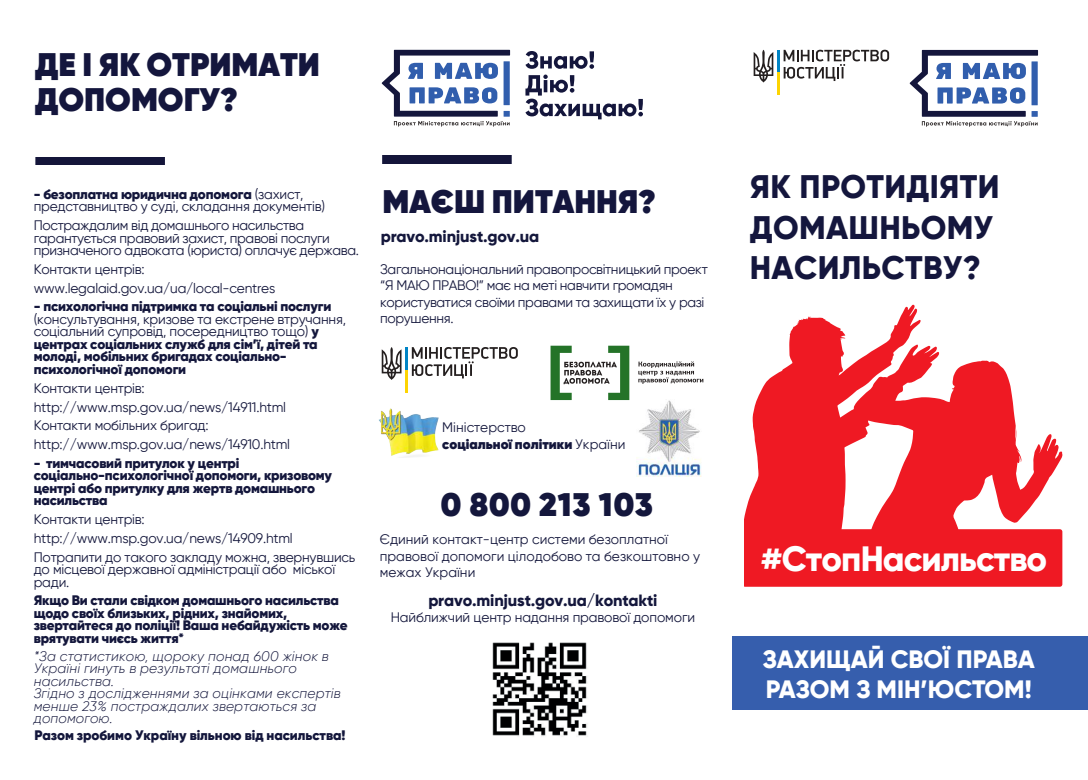
<style>
.page{position:relative;width:1088px;height:780px;background:#fff}
.page>*{position:absolute;margin:0;border:0;box-sizing:border-box;transform-origin:0 0}
.t1{font:800 35px "Gilroy";letter-spacing:-.025em;color:#fff}
.t2{font:800 32.5px/35px "Gilroy";color:#14163d}
.t3{font:800 32.5px/40px "Gilroy";letter-spacing:.01em;color:#14163d}
.t4{font:800 32.5px "Gilroy";letter-spacing:.03em;color:#14173c}
.t5{font:800 25px/30px "Gilroy";color:#fff}
.t6{font:800 16.25px "Gilroy";letter-spacing:-.01em;color:#14173c}
.t7{font:13.75px/18.8px "Gilroy";letter-spacing:-.015em;color:#14173c}
.t8{font:900 13.75px/12.5px "Gilroy";letter-spacing:-.015em;color:#14173c}
.t9{font:italic 300 13.75px/12.5px "Gilroy";letter-spacing:.01em;color:#14173c}
.s1{font-weight:900}
.s2{font-weight:400}
.s3{font-weight:800}
</style>
<div class="page">
<svg style="left:525px;top:75px;width:118px;height:44px"></svg>
<svg style="left:525px;top:51px;width:69px;height:18px"></svg>
<svg style="left:382px;top:50px;width:128px;height:76px"></svg>
<div style="left:382px;top:156px;width:130px;height:7px;background:#14153a"></div>
<div style="left:35px;top:157px;width:130px;height:8px;background:#14153a"></div>
<svg style="left:783px;top:50px;width:106px;height:31px"></svg>
<svg style="left:753px;top:50px;width:20px;height:33px"></svg>
<hr style="left:777px;top:50px;width:3px;height:22px;background:#0084c5">
<hr style="left:777px;top:72px;width:3px;height:23px;background:#fdd402">
<svg style="left:909px;top:50px;width:129px;height:77px"></svg>
<div style="left:732px;top:636px;width:356px;height:74px;background:#365ead"></div>
<svg style="left:412px;top:347px;width:106px;height:31px"></svg>
<svg style="left:382px;top:347px;width:19px;height:33px"></svg>
<hr style="left:405px;top:347px;width:3px;height:23px;background:#0084c5">
<hr style="left:405px;top:370px;width:3px;height:22px;background:#fdd402">
<svg style="left:550px;top:345px;width:79px;height:55px"></svg>
<svg style="left:638px;top:361px;width:65px;height:23px"></svg>
<img style="left:379px;top:408px;width:60px;height:49px">
<img style="left:492px;top:642px;width:96px;height:95px">
<svg style="left:744px;top:304px;width:319px;height:225px;fill:#ef1923"></svg>
<div style="left:744px;top:529px;width:318px;height:57px;background:#ef1923"></div>
<img style="left:636px;top:400px;width:65px;height:77px">
<h2 class="t2" style="left:35px;top:47px;width:286px">ДЕ І ЯК ОТРИМАТИ<br>ДОПОМОГУ?</h2>
<p class="t7" style="left:34px;top:188px;width:293px;line-height:12.5px"><span class="s1">- безоплатна юридична допомога</span> (захист, представництво у суді, складання документів)</p>
<p class="t7" style="left:34px;top:219px;width:327px;line-height:12.5px">Постраждалим від домашнього насильства гарантується правовий захист, правові послуги призначеного адвоката (юриста) оплачує держава.</p>
<p class="t7" style="left:34px;top:259px;width:243px">Контакти центрів: www.legalaid.gov.ua/ua/local-centres</p>
<p class="t8" style="left:34px;top:300px;width:299px">- психологічна підтримка та соціальні послуги</p>
<p class="t8" style="left:34px;top:313px;width:314px"><span class="s2">(консультування, кризове та екстрене втручання, соціальний супровід, посередництво тощо)</span> у центрах соціальних служб для сім’ї, дітей та молоді, мобільних бригадах соціально&shy;психологічної допомоги</p>
<p class="t7" style="left:34px;top:378px;width:258px">Контакти центрів: http://www.msp.gov.ua/news/14911.html Контакти мобільних бригад: http://www.msp.gov.ua/news/14910.html</p>
<p class="t8" style="left:34px;top:456px;width:300px">- тимчасовий притулок у центрі соціально-психологічної допомоги, кризовому центрі або притулку для жертв домашнього насильства</p>
<p class="t7" style="left:34px;top:509px;width:323px">Контакти центрів: http://www.msp.gov.ua/news/14909.html<br>Потрапити до такого закладу можна, звернувшись</p>
<p class="t7" style="left:34px;top:563px;width:303px;line-height:12.5px">до місцевої державної адміністрації або міської ради.</p>
<p class="t8" style="left:34px;top:594px;width:315px">Якщо Ви стали свідком домашнього насильства щодо своїх близьких, рідних, знайомих, звертайтеся до поліції! Ваша небайдужість може врятувати чиєсь життя*</p>
<p class="t9" style="left:34px;top:649px;width:309px">*За статистикою, щороку понад 600 жінок в<br>Україні гинуть в результаті домашнього насильства.<br>Згідно з дослідженнями за оцінками експертів менше 23% постраждалих звертаються за допомогою.</p>
<p class="t8" style="left:34px;top:729px;width:313px">Разом зробимо Україну вільною від насильства!</p>
<h2 class="t2" style="left:382px;top:184px;width:275px">МАЄШ ПИТАННЯ?</h2>
<p class="t6" style="left:381px;top:226px;width:160px">pravo.minjust.gov.ua</p>
<p class="t7" style="left:380px;top:260px;width:329px;line-height:16.5px">Загальнонаціональний правопросвітницький проект “Я МАЮ ПРАВО!” має на меті навчити громадян користуватися своїми правами та захищати їх у разі порушення.</p>
<p class="t7" style="left:442px;top:419px;width:185px;line-height:16.5px">Міністерство<br><span class="s3">соціальної політики</span> України</p>
<h2 class="t4" style="left:441px;top:483px;width:213px">0 800 213 103</h2>
<p class="t7" style="left:380px;top:531px;width:322px;line-height:16.5px">Єдиний контакт-центр системи безоплатної правової допомоги цілодобово та безкоштовно у межах України</p>
<p class="t6" style="left:428px;top:590px;width:231px">pravo.minjust.gov.ua/kontakti</p>
<p class="t7" style="left:391px;top:608px;width:306px">Найближчий центр надання правової допомоги</p>
<h2 class="t3" style="left:750px;top:167px;width:251px">ЯК ПРОТИДІЯТИ<br>ДОМАШНЬОМУ<br>НАСИЛЬСТВУ?</h2>
<h1 class="t1" style="left:761px;top:536px;width:288px">#CтопНасильство</h1>
<h3 class="t5" style="left:763px;top:643px;width:273px">ЗАХИЩАЙ СВОЇ ПРАВА<br>РАЗОМ З МІН’ЮСТОМ!</h3>
</div>
